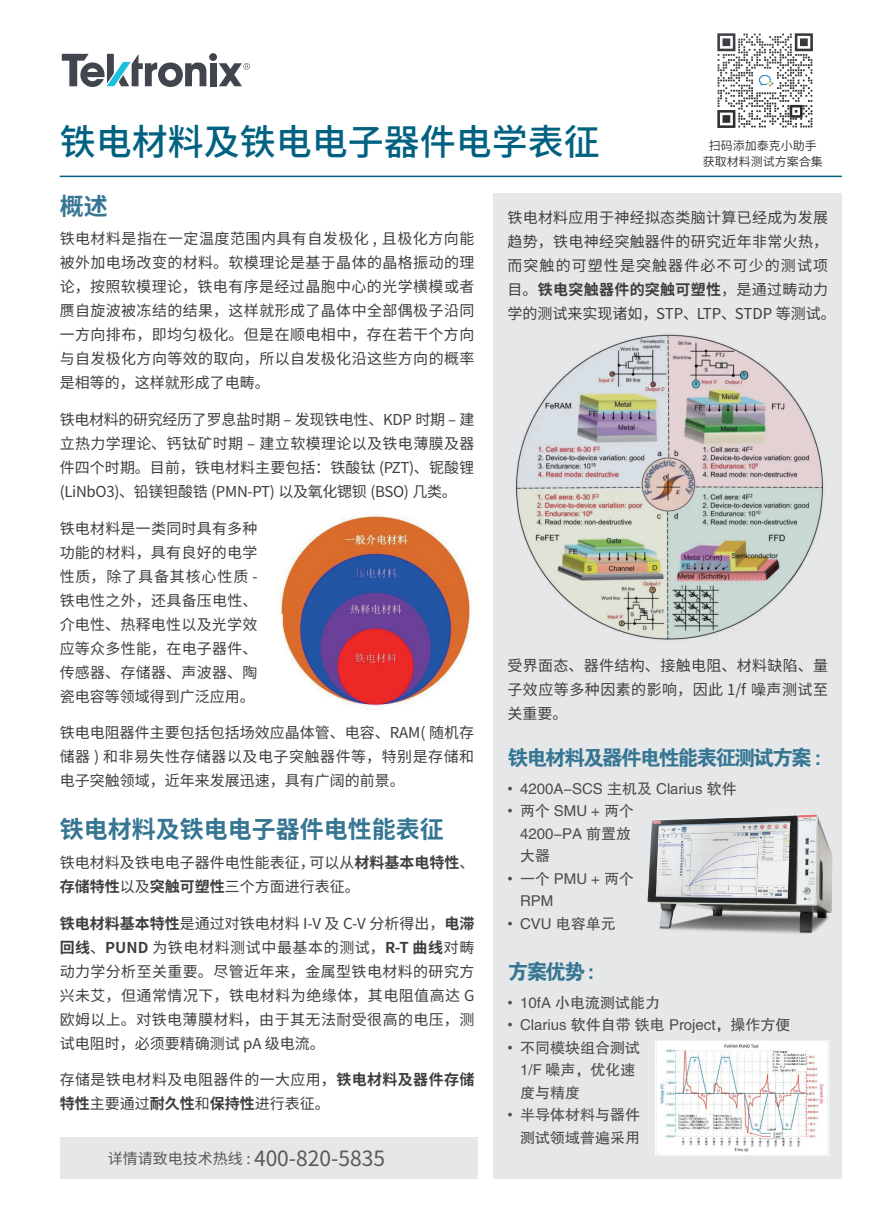
<style>
.page{position:relative;width:893px;height:1212px;background:#fff}
.page>*{position:absolute;margin:0;border:0;box-sizing:border-box;transform-origin:0 0}
.t1{font:500 36px "Source Han Sans CN";color:#006181}
.t2{font:700 24px "Source Han Sans CN";color:#367693}
.t3{font:21px "FZDHTJW GB1 0";letter-spacing:-.1em;color:#367693}
.t4{font:21px "Source Han Sans CN";color:#57585a}
.t5{font:15px/24px "Source Han Sans CN";letter-spacing:.02em;color:#3e3e3f;text-align:justify}
.t6{font:15px/22.5px "FZHTJW GB1 0";color:#4b4c4d}
.t7{font:15px/24px "Source Han Sans CN";color:#3e3e3f}
.t8{font:12px/16.5px "Source Han Sans CN";color:#3e3e3f;text-align:center}
.s1{font-weight:700}
.s2{font-family:"Arial"}
.s3{font-size:15px}
</style>
<div class="page">
<div style="left:60px;top:1137px;width:417px;height:42px;background:#e6e7e9"></div>
<div style="left:493px;top:193px;width:349px;height:986px;background:#e6e7e9"></div>
<div style="left:210px;top:63px;width:7px;height:23px;background:#41464e"></div>
<div style="left:209px;top:53px;width:8px;height:8px;background:#41464e;border-radius:50%"></div>
<svg style="left:62px;top:54px;width:144px;height:33px"></svg>
<svg style="left:219px;top:63px;width:31px;height:23px"></svg>
<hr style="left:60px;top:176px;width:782px;height:1px;background:#006181">
<img style="left:280px;top:515px;width:191px;height:195px">
<img style="left:516px;top:333px;width:308px;height:307px">
<img style="left:655px;top:1040px;width:173px;height:116px">
<img style="left:647px;top:814px;width:186px;height:120px">
<img style="left:717px;top:33px;width:96px;height:95px">
<h1 class="t1" style="left:60px;top:121px;width:541px">铁电材料及铁电电子器件电学表征</h1>
<h2 class="t2" style="left:60px;top:192px;width:50px">概述</h2>
<p class="t5" style="left:60px;top:227px;width:416px">铁电材料是指在一定温度范围内具有自发极化 , 且极化方向能被外加电场改变的材料。软模理论是基于晶体的晶格振动的理论，按照软模理论，铁电有序是经过晶胞中心的光学横模或者赝自旋波被冻结的结果，这样就形成了晶体中全部偶极子沿同一方向排布，即均匀极化。但是在顺电相中，存在若干个方向与自发极化方向等效的取向，所以自发极化沿这些方向的概率是相等的，这样就形成了电畴。</p>
<p class="t5" style="left:60px;top:408px;width:416px">铁电材料的研究经历了罗息盐时期 – 发现铁电性、KDP 时期 – 建立热力学理论、钙钛矿时期 – 建立软模理论以及铁电薄膜及器件四个时期。目前，铁电材料主要包括：铁酸钛 (PZT)、铌酸锂(LiNbO3)、铅镁钽酸锆 (PMN-PT) 以及氧化锶钡 (BSO) 几类。</p>
<p class="t5" style="left:60px;top:516px;width:199px">铁电材料是一类同时具有多种功能的材料，具有良好的电学性质，除了具备其核心性质 -铁电性之外，还具备压电性、介电性、热释电性以及光学效应等众多性能，在电子器件、传感器、存储器、声波器、陶瓷电容等领域得到广泛应用。</p>
<p class="t5" style="left:60px;top:721px;width:416px">铁电电阻器件主要包括包括场效应晶体管、电容、RAM( 随机存储器 ) 和非易失性存储器以及电子突触器件等，特别是存储和电子突触领域，近年来发展迅速，具有广阔的前景。</p>
<h2 class="t2" style="left:60px;top:816px;width:385px">铁电材料及铁电电子器件电性能表征</h2>
<p class="t7" style="left:60px;top:851px;width:416px">铁电材料及铁电电子器件电性能表征，可以从<span class="s1">材料基本电特性</span>、<span class="s1">存储特性</span>以及<span class="s1">突触可塑性</span>三个方面进行表征。</p>
<p class="t5" style="left:60px;top:911px;width:416px"><span class="s1">铁电材料基本特性</span>是通过对铁电材料 I-V 及 C-V 分析得出，<span class="s1">电滞回线</span>、<span class="s1">PUND</span> 为铁电材料测试中最基本的测试，<span class="s1">R-T 曲线</span>对畴动力学分析至关重要。尽管近年来，金属型铁电材料的研究方兴未艾，但通常情况下，铁电材料为绝缘体，其电阻值高达 G欧姆以上。对铁电薄膜材料，由于其无法耐受很高的电压，测试电阻时，必须要精确测试 pA 级电流。</p>
<p class="t5" style="left:60px;top:1068px;width:416px">存储是铁电材料及电阻器件的一大应用，<span class="s1">铁电材料及器件存储特性</span>主要通过<span class="s1">耐久性</span>和<span class="s1">保持性</span>进行表征。</p>
<p class="t8" style="left:703px;top:137px;width:121px">扫码添加泰克小助手获取材料测试方案合集</p>
<p class="t5" style="left:507px;top:206px;width:330px;text-align:left">铁电材料应用于神经拟态类脑计算已经成为发展趋势，铁电神经突触器件的研究近年非常火热，而突触的可塑性是突触器件必不可少的测试项目。<span class="s1">铁电突触器件的突触可塑性</span>，是通过畴动力学的测试来实现诸如，STP、LTP、STDP 等测试。</p>
<p class="t5" style="left:507px;top:654px;width:322px">受界面态、器件结构、接触电阻、材料缺陷、量子效应等多种因素的影响，因此 1/f 噪声测试至关重要。</p>
<h3 class="t3" style="left:507px;top:746px;width:315px">铁电材料及器件电性能表征测试方案 :</h3>
<p class="t6" style="left:507px;top:778px;width:231px"><span class="s2">•</span> 4200A-SCS 主机及 Clarius 软件</p>
<p class="t6" style="left:520px;top:800px;width:115px;text-indent:-13px"><span class="s2">•</span> 两个 SMU + 两个<br>4200-PA 前置放大器</p>
<p class="t6" style="left:520px;top:868px;width:115px;text-indent:-13px"><span class="s2">•</span> 一个 PMU + 两个<br>RPM</p>
<p class="t6" style="left:507px;top:913px;width:110px"><span class="s2">•</span> CVU 电容单元</p>
<h3 class="t3" style="left:507px;top:960px;width:88px">方案优势 :</h3>
<p class="t6" style="left:507px;top:991px;width:154px"><span class="s2">•</span> 10fA 小电流测试能力</p>
<p class="t6" style="left:507px;top:1014px;width:285px"><span class="s2">•</span> Clarius 软件自带铁电 Project，操作方便</p>
<p class="t6" style="left:520px;top:1036px;width:121px;text-indent:-13px"><span class="s2">•</span> 不同模块组合测试<br>1/F 噪声，优化速度与精度</p>
<p class="t6" style="left:507px;top:1104px;width:134px;text-align:right"><span class="s2">•</span> 半导体材料与器件测试领域普遍采用</p>
<h3 class="t4" style="left:108px;top:1147px;width:279px"><span class="s3">详情请致电技术热线 :</span> 400-820-5835</h3>
</div>
